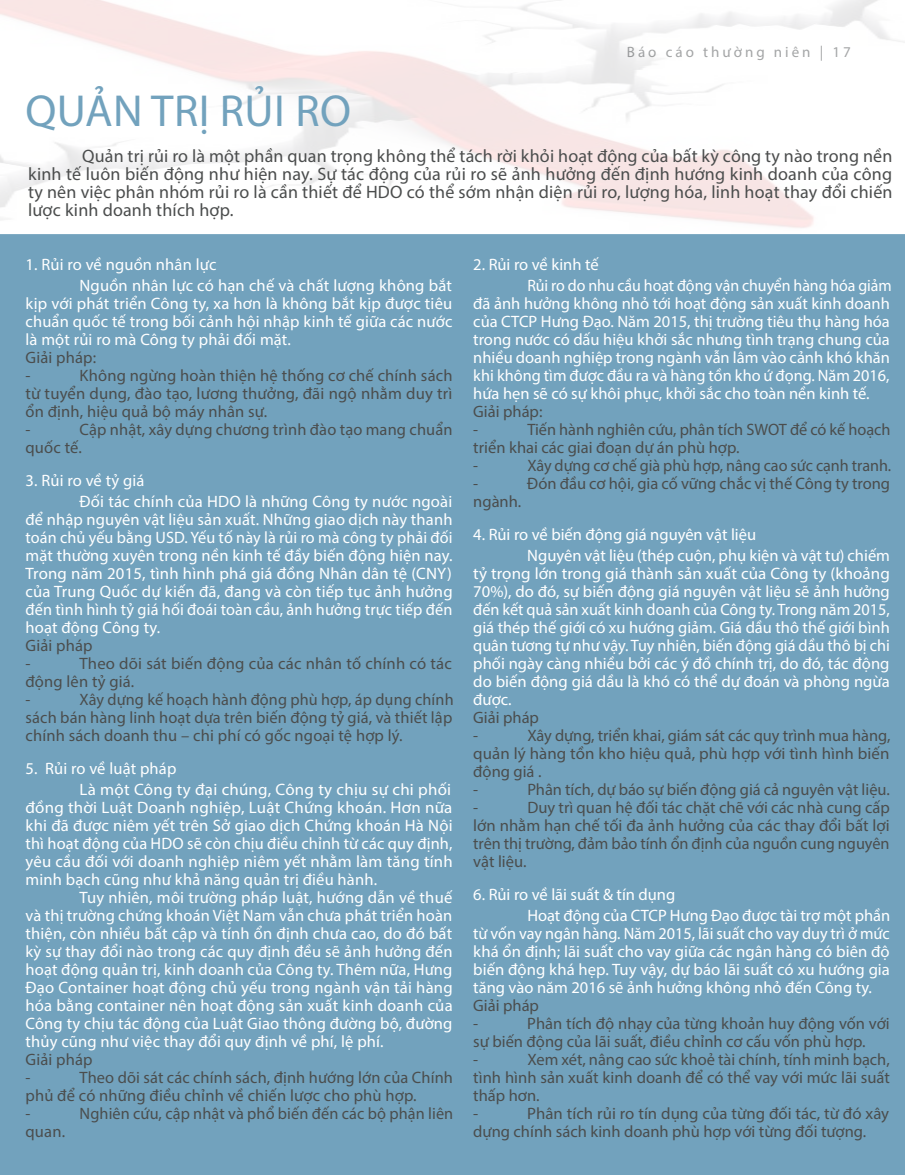
<style>
.page{position:relative;width:905px;height:1175px;background:#fff}
.page>*{position:absolute;margin:0;border:0;box-sizing:border-box;transform-origin:0 0}
.t1{font:45px "Myriad Pro";letter-spacing:.01em;color:#72a2bd}
.t2{font:18px/18px "Myriad Pro";letter-spacing:.01em;color:#4b4d4d;text-align:justify}
.t3{font:16.5px/18px "Myriad Pro";letter-spacing:.005em;color:#fff;text-align:justify}
.t4{font:16.5px/18px "Myriad Pro";color:#4b4d4d}
.t5{font:15px "Myriad Pro";letter-spacing:.2em;color:#999b9c}
</style>
<div class="page">
<div style="left:0;top:234px;width:904px;height:940px;background:#72a2bd"></div>
<h1 class="t1" style="left:26px;top:83px;width:327px">QUẢN TRỊ RỦI RO</h1>
<p class="t5" style="left:627px;top:43px;width:225px">Báo cáo thường niên | 17</p>
<p class="t2" style="left:28px;top:147px;width:865px;text-indent:54px">Quản trị rủi ro là một phần quan trọng không thể tách rời khỏi hoạt động của bất kỳ công ty nào trong nền kinh tế luôn biến động như hiện nay. Sự tác động của rủi ro sẽ ảnh hưởng đến định hướng kinh doanh của công ty nên việc phân nhóm rủi ro là cần thiết để HDO có thể sớm nhận diện rủi ro, lượng hóa, linh hoạt thay đổi chiến lược kinh doanh thích hợp.</p>
<p class="t3" style="left:80px;top:254px;width:374px;line-height:21px;text-indent:-54px">1. Rủi ro về nguồn nhân lực<br>Nguồn nhân lực có hạn chế và chất lượng không bắt</p>
<p class="t3" style="left:26px;top:294px;width:428px">kịp với phát triển Công ty, xa hơn là không bắt kịp được tiêu chuẩn quốc tế trong bối cảnh hội nhập kinh tế giữa các nước là một rủi ro mà Công ty phải đối mặt.</p>
<p class="t4" style="left:26px;top:348px;width:72px">Giải pháp: -</p>
<p class="t4" style="left:26px;top:366px;width:428px;text-indent:54px">Không ngừng hoàn thiện hệ thống cơ chế chính sách từ tuyển dụng, đào tạo, lương thưởng, đãi ngộ nhằm duy trì ổn định, hiệu quả bộ máy nhân sự.<br>-</p>
<p class="t4" style="left:26px;top:420px;width:428px;text-indent:54px">Cập nhật, xây dựng chương trình đào tạo mang chuẩn quốc tế.</p>
<p class="t3" style="left:79px;top:470px;width:374px;line-height:21px;text-indent:-54px">3. Rủi ro về tỷ giá<br>Đối tác chính của HDO là những Công ty nước ngoài</p>
<p class="t3" style="left:26px;top:510px;width:428px">để nhập nguyên vật liệu sản xuất. Những giao dịch này thanh toán chủ yếu bằng USD. Yếu tố này là rủi ro mà công ty phải đối mặt thường xuyên trong nền kinh tế đầy biến động hiện nay.<br>Trong năm 2015, tình hình phá giá đồng Nhân dân tệ (CNY) của Trung Quốc dự kiến đã, đang và còn tiếp tục ảnh hưởng đến tình hình tỷ giá hối đoái toàn cầu, ảnh hưởng trực tiếp đến hoạt động Công ty.</p>
<p class="t4" style="left:26px;top:636px;width:69px">Giải pháp -</p>
<p class="t4" style="left:26px;top:654px;width:428px;text-indent:54px">Theo dõi sát biến động của các nhân tố chính có tác động lên tỷ giá.<br>-</p>
<p class="t4" style="left:26px;top:690px;width:429px;text-align:justify;text-indent:54px">Xây dựng kế hoạch hành động phù hợp, áp dụng chính sách bán hàng linh hoạt dựa trên biến động tỷ giá, và thiết lập chính sách doanh thu – chi phí có gốc ngoại tệ hợp lý.</p>
<p class="t3" style="left:79px;top:758px;width:373px;line-height:21px;text-indent:-54px">5. Rủi ro về luật pháp<br>Là một Công ty đại chúng, Công ty chịu sự chi phối</p>
<p class="t3" style="left:26px;top:798px;width:428px">đồng thời Luật Doanh nghiệp, Luật Chứng khoán. Hơn nữa khi đã được niêm yết trên Sở giao dịch Chứng khoán Hà Nội thì hoạt động của HDO sẽ còn chịu điều chỉnh từ các quy định, yêu cầu đối với doanh nghiệp niêm yết nhằm làm tăng tính minh bạch cũng như khả năng quản trị điều hành.</p>
<p class="t3" style="left:26px;top:888px;width:428px;text-indent:54px">Tuy nhiên, môi trường pháp luật, hướng dẫn về thuế và thị trường chứng khoán Việt Nam vẫn chưa phát triển hoàn thiện, còn nhiều bất cập và tính ổn định chưa cao, do đó bất kỳ sự thay đổi nào trong các quy định đều sẽ ảnh hưởng đến hoạt động quản trị, kinh doanh của Công ty. Thêm nữa, Hưng Đạo Container hoạt động chủ yếu trong ngành vận tải hàng hóa bằng container nên hoạt động sản xuất kinh doanh của Công ty chịu tác động của Luật Giao thông đường bộ, đường thủy cũng như việc thay đổi quy định về phí, lệ phí.</p>
<p class="t4" style="left:26px;top:1050px;width:69px">Giải pháp -</p>
<p class="t4" style="left:26px;top:1068px;width:429px;text-indent:54px">Theo dõi sát các chính sách, định hướng lớn của Chính phủ để có những điều chỉnh về chiến lược cho phù hợp.<br>-</p>
<p class="t4" style="left:80px;top:1104px;width:375px">Nghiên cứu, cập nhật và phổ biến đến các bộ phận liên</p>
<p class="t4" style="left:26px;top:1122px;width:41px">quan.</p>
<p class="t3" style="left:527px;top:254px;width:366px;line-height:21px;text-indent:-54px">2. Rủi ro về kinh tế<br>Rủi ro do nhu cầu hoạt động vận chuyển hàng hóa giảm</p>
<p class="t3" style="left:473px;top:294px;width:418px">đã ảnh hưởng không nhỏ tới hoạt động sản xuất kinh doanh của CTCP Hưng Đạo. Năm 2015, thị trường tiêu thụ hàng hóa trong nước có dấu hiệu khởi sắc nhưng tình trạng chung của nhiều doanh nghiệp trong ngành vẫn lâm vào cảnh khó khăn khi không tìm được đầu ra và hàng tồn kho ứ đọng. Năm 2016, hứa hẹn sẽ có sự khôi phục, khởi sắc cho toàn nền kinh tế.</p>
<p class="t4" style="left:473px;top:402px;width:71px">Giải pháp: -</p>
<p class="t4" style="left:473px;top:420px;width:418px;text-indent:54px">Tiến hành nghiên cứu, phân tích SWOT để có kế hoạch triển khai các giai đoạn dự án phù hợp.<br>-</p>
<p class="t4" style="left:527px;top:456px;width:365px">Xây dựng cơ chế già phù hợp, nâng cao sức cạnh tranh.</p>
<p class="t4" style="left:473px;top:474px;width:7px">-</p>
<p class="t4" style="left:527px;top:474px;width:364px">Đón đầu cơ hội, gia cố vững chắc vị thế Công ty trong</p>
<p class="t4" style="left:473px;top:492px;width:50px">ngành.</p>
<p class="t3" style="left:527px;top:524px;width:364px;line-height:21px;text-indent:-54px">4. Rủi ro về biến động giá nguyên vật liệu<br>Nguyên vật liệu (thép cuộn, phụ kiện và vật tư) chiếm</p>
<p class="t3" style="left:473px;top:564px;width:418px">tỷ trọng lớn trong giá thành sản xuất của Công ty (khoảng 70%), do đó, sự biến động giá nguyên vật liệu sẽ ảnh hưởng đến kết quả sản xuất kinh doanh của Công ty. Trong năm 2015, giá thép thế giới có xu hướng giảm. Giá dầu thô thế giới bình quân tương tự như vậy. Tuy nhiên, biến động giá dầu thô bị chi phối ngày càng nhiều bởi các ý đồ chính trị, do đó, tác động do biến động giá dầu là khó có thể dự đoán và phòng ngừa được.</p>
<p class="t4" style="left:473px;top:708px;width:67px">Giải pháp -</p>
<p class="t4" style="left:473px;top:726px;width:418px;text-indent:54px">Xây dựng, triển khai, giám sát các quy trình mua hàng, quản lý hàng tồn kho hiệu quả, phù hợp với tình hình biến động giá .<br>-</p>
<p class="t4" style="left:527px;top:780px;width:364px">Phân tích, dự báo sự biến động giá cả nguyên vật liệu.</p>
<p class="t4" style="left:473px;top:798px;width:418px;text-align:justify;text-indent:54px">Duy trì quan hệ đối tác chặt chẽ với các nhà cung cấp lớn nhằm hạn chế tối đa ảnh hưởng của các thay đổi bất lợi trên thị trường, đảm bảo tính ổn định của nguồn cung nguyên vật liệu.</p>
<p class="t3" style="left:527px;top:884px;width:364px;line-height:21px;text-indent:-54px">6. Rủi ro về lãi suất &amp; tín dụng<br>Hoạt động của CTCP Hưng Đạo được tài trợ một phần</p>
<p class="t3" style="left:473px;top:924px;width:418px">từ vốn vay ngân hàng. Năm 2015, lãi suất cho vay duy trì ở mức khá ổn định; lãi suất cho vay giữa các ngân hàng có biên độ biến động khá hẹp. Tuy vậy, dự báo lãi suất có xu hướng gia tăng vào năm 2016 sẽ ảnh hưởng không nhỏ đến Công ty.</p>
<p class="t4" style="left:473px;top:996px;width:67px">Giải pháp -</p>
<p class="t4" style="left:473px;top:798px;width:7px">-</p>
<p class="t4" style="left:473px;top:1014px;width:418px;text-indent:54px">Phân tích độ nhạy của từng khoản huy động vốn với sự biến động của lãi suất, điều chỉnh cơ cấu vốn phù hợp.<br>-</p>
<p class="t4" style="left:473px;top:1050px;width:418px;text-indent:54px">Xem xét, nâng cao sức khoẻ tài chính, tính minh bạch, tình hình sản xuất kinh doanh để có thể vay với mức lãi suất thấp hơn.<br>-</p>
<p class="t4" style="left:473px;top:1104px;width:417px;text-indent:54px">Phân tích rủi ro tín dụng của từng đối tác, từ đó xây dựng chính sách kinh doanh phù hợp với từng đối tượng.</p>
</div>
